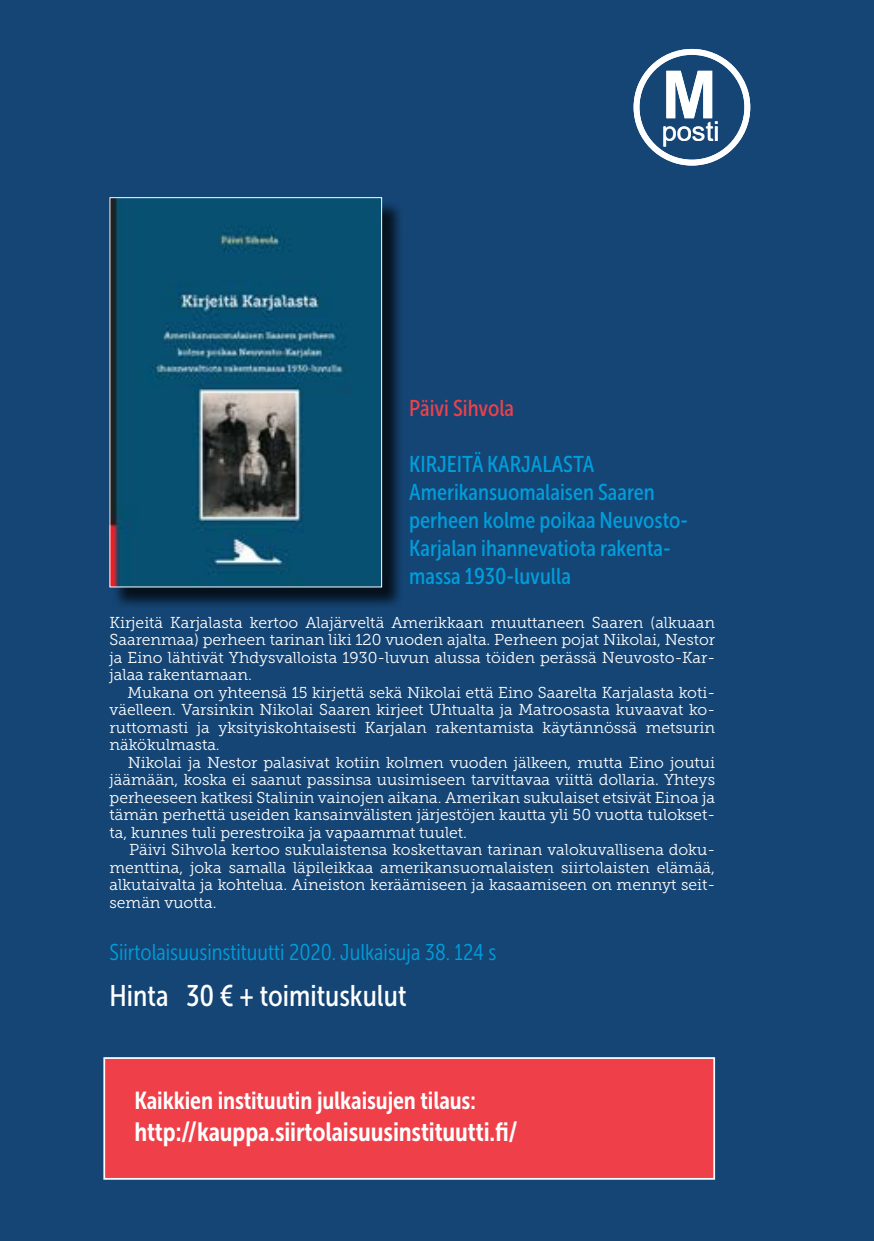
<style>
.page{position:relative;width:874px;height:1241px;background:#fff}
.page>*{position:absolute;margin:0;border:0;box-sizing:border-box;transform-origin:0 0}
.t1{font:700 66.15px "Arial";color:#fff}
.t2{font:29.75px "Museo Sans Cond 500";color:#fff}
.t3{font:27.3px "Arial";color:#fff}
.t4{font:26.25px "Museo Sans Cond 700";letter-spacing:-.005em;color:#fff}
.t5{font:24.5px "Museo Sans Cond 700";letter-spacing:-.005em;color:#fff}
.t6{font:22.75px/28px "Museo Sans Cond 500";color:#009edb}
.t7{font:22.75px "Museo Sans Cond 300";color:#009edb}
.t8{font:22.75px "Museo Sans Cond 500";color:#ef404a}
.t9{font:15.75px/17.5px "Museo Slab 300";color:#fff;text-align:justify}
</style>
<div class="page">
<div style="left:0;top:0;width:873px;height:1240px;background:#154575"></div>
<div style="left:112px;top:200px;width:291px;height:408px;background:#000;opacity:.75"></div>
<img style="left:111px;top:199px;width:269px;height:386px">
<div style="left:109px;top:197px;width:273px;height:390px;border:1px solid #fff"></div>
<div style="left:633px;top:49px;width:116px;height:116px;border:6px solid #fff;border-radius:50%"></div>
<div style="left:103px;top:1056px;width:611px;height:123px;background:#ef404a;border:2px solid #fff"></div>
<h1 class="t1" style="left:661px;top:48px;width:57px">M</h1>
<h3 class="t8" style="left:409px;top:395px;width:106px">Päivi Sihvola</h3>
<h3 class="t3" style="left:661px;top:112px;width:59px">posti</h3>
<h3 class="t6" style="left:409px;top:450px;width:280px">KIRJEITÄ KARJALASTA<br>Amerikansuomalaisen Saaren perheen kolme poikaa Neuvosto-<br>Karjalan ihannevatiota rakenta&shy;massa 1930-luvulla</h3>
<p class="t9" style="left:109px;top:613px;width:606px">Kirjeitä Karjalasta kertoo Alajärveltä Amerikkaan muuttaneen Saaren (alkuaan Saarenmaa) perheen tarinan liki 120 vuoden ajalta. Perheen pojat Nikolai, Nestor ja Eino lähtivät Yhdysvalloista 1930-luvun alussa töiden perässä Neuvosto-Kar&shy;jalaa rakentamaan.</p>
<p class="t9" style="left:109px;top:683px;width:606px;text-indent:18px">Mukana on yhteensä 15 kirjettä sekä Nikolai että Eino Saarelta Karjalasta koti&shy;väelleen. Varsinkin Nikolai Saaren kirjeet Uhtualta ja Matroosasta kuvaavat ko&shy;ruttomasti ja yksityiskohtaisesti Karjalan rakentamista käytännössä metsurin näkökulmasta.</p>
<p class="t9" style="left:109px;top:753px;width:606px;text-indent:18px">Nikolai ja Nestor palasivat kotiin kolmen vuoden jälkeen, mutta Eino joutui jäämään, koska ei saanut passinsa uusimiseen tarvittavaa viittä dollaria. Yhteys perheeseen katkesi Stalinin vainojen aikana. Amerikan sukulaiset etsivät Einoa ja tämän perhettä useiden kansainvälisten järjestöjen kautta yli 50 vuotta tulokset&shy;ta, kunnes tuli perestroika ja vapaammat tuulet.</p>
<p class="t9" style="left:109px;top:841px;width:606px;text-indent:20px">Päivi Sihvola kertoo sukulaistensa koskettavan tarinan valokuvallisena doku&shy;menttina, joka samalla läpileikkaa amerikansuomalaisten siirtolaisten elämää, alkutaivalta ja kohtelua. Aineiston keräämiseen ja kasaamiseen on mennyt seit&shy;semän vuotta.</p>
<h3 class="t7" style="left:109px;top:940px;width:388px">Siirtolaisuusinstituutti 2020. Julkaisuja 38. 124 s</h3>
<h2 class="t2" style="left:109px;top:979px;width:298px">Hinta 30 € + toimituskulut</h2>
<h3 class="t5" style="left:134px;top:1086px;width:343px">Kaikkien instituutin julkaisujen tilaus:</h3>
<h3 class="t4" style="left:134px;top:1116px;width:385px">http://kauppa.siirtolaisuusinstituutti.fi/</h3>
</div>
